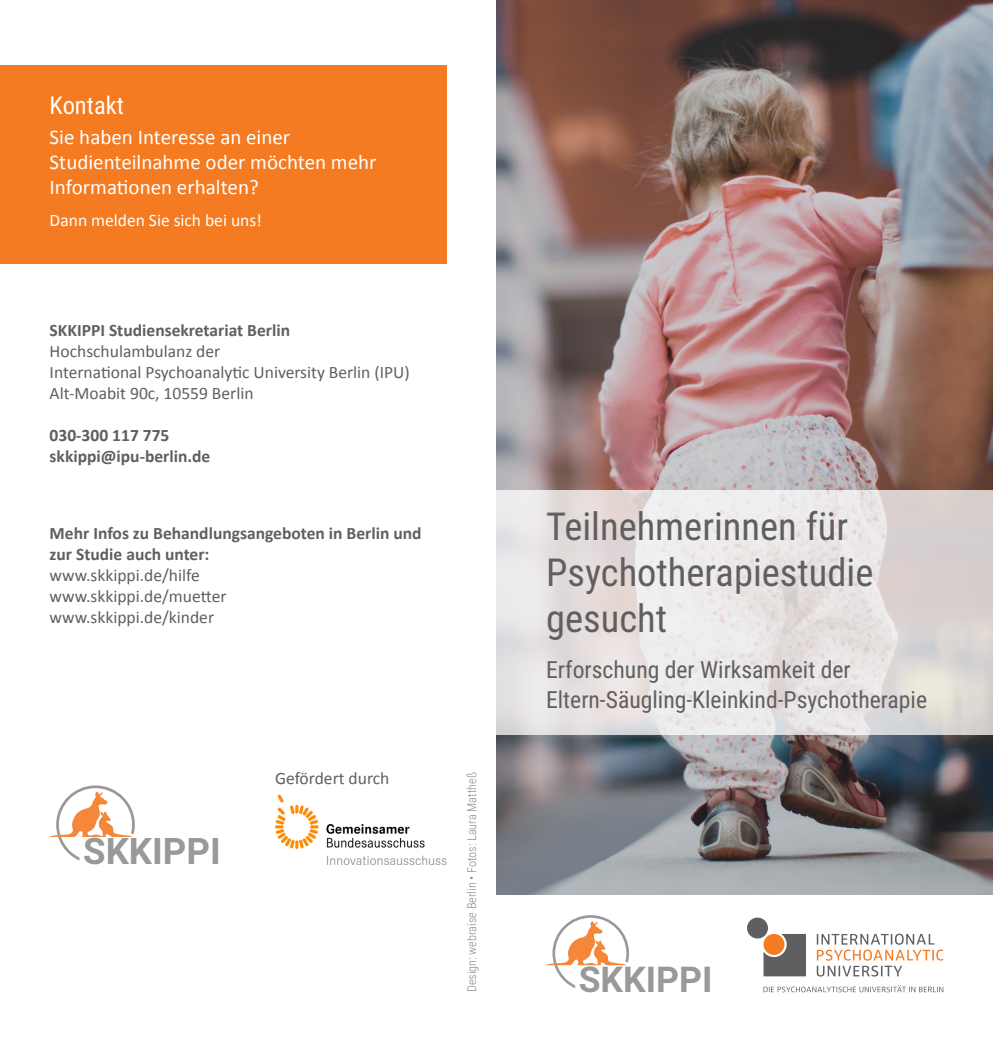
<style>
.page{position:relative;width:993px;height:1042px;background:#fff}
.page>*{position:absolute;margin:0;border:0;box-sizing:border-box;transform-origin:0 0}
.t1{font:38.5px "Roboto Condensed";color:#5f5f62}
.t2{font:700 36.57px "Roboto";color:#999}
.t3{font:700 35.52px "Roboto";color:#999}
.Überschrift_Schwarz{font:24.5px "Roboto Condensed";color:#fff}
.t4{font:23.62px "Roboto Condensed";color:#5f5f62}
.t5{font:21px/25.2px "Calibri";color:#fff}
.t6{font:17.5px "Calibri";color:#5f5f62}
.t7{font:700 17.5px/21px "Calibri";color:#5f5f62}
.t8{font:17.5px "Calibri";color:#fff}
.t9{font:300 12.25px "Roboto Condensed";color:#86898f}
</style>
<div class="page">
<img style="left:496px;top:0;width:496px;height:894px">
<svg style="left:496px;top:490px;width:496px;height:244px;background:#e5e0e0"></svg>
<svg style="left:763px;top:934px;width:42px;height:42px"></svg>
<div style="left:763px;top:934px;width:21px;height:21px;background:#f47b21;border-radius:50%"></div>
<div style="left:746px;top:917px;width:21px;height:21px;background:#5f5f62;border-radius:50%"></div>
<svg style="left:816px;top:933px;width:127px;height:43px"></svg>
<svg style="left:763px;top:985px;width:180px;height:7px"></svg>
<img style="left:275px;top:794px;width:171px;height:71px">
<svg style="left:50px;top:785px;width:85px;height:75px"></svg>
<svg style="left:546px;top:915px;width:82px;height:73px"></svg>
<div style="left:0;top:66px;width:446px;height:198px;background:#f47b21"></div>
<p class="Überschrift_Schwarz" style="left:50px;top:88px;width:76px">Kontakt</p>
<p class="t5" style="left:50px;top:125px;width:242px">Sie haben Interesse an einer</p>
<p class="t5" style="left:50px;top:150px;width:328px">Studienteilnahme oder möchten mehr<br>Informationen erhalten?</p>
<p class="t8" style="left:50px;top:209px;width:214px">Dann melden Sie sich bei uns!</p>
<p class="t7" style="left:50px;top:319px;width:242px">SKKIPPI Studiensekretariat Berlin</p>
<p class="t6" style="left:50px;top:340px;width:172px">Hochschulambulanz der</p>
<p class="t6" style="left:50px;top:361px;width:361px">International Psychoanalytic University Berlin (IPU)</p>
<p class="t6" style="left:50px;top:382px;width:205px">Alt-Moabit 90c, 10559 Berlin</p>
<p class="t7" style="left:50px;top:424px;width:121px">030-300 117 775</p>
<p class="t7" style="left:50px;top:445px;width:162px">skkippi@ipu-berlin.de</p>
<p class="t7" style="left:50px;top:523px;width:373px">Mehr Infos zu Behandlungsangeboten in Berlin und zur Studie auch unter:</p>
<p class="t6" style="left:50px;top:564px;width:152px">www.skkippi.de/hilfe</p>
<p class="t6" style="left:50px;top:585px;width:178px">www.skkippi.de/muetter</p>
<p class="t6" style="left:50px;top:606px;width:166px">www.skkippi.de/kinder</p>
<h2 class="t2" style="left:83px;top:826px;width:139px">SKKIPPI</h2>
<p class="t6" style="left:275px;top:767px;width:116px">Gefördert durch</p>
<p class="t9" style="left:463px;top:992px;width:222px;rotate:-90deg">Design: webraise Berlin • Fotos: Laura Mattheß</p>
<p class="t1" style="left:546px;top:499px;width:303px">Teilnehmerinnen für</p>
<p class="t1" style="left:546px;top:545px;width:329px">Psychotherapiestudie</p>
<p class="t1" style="left:546px;top:592px;width:122px">gesucht</p>
<p class="t4" style="left:546px;top:653px;width:306px">Erforschung der Wirksamkeit der</p>
<p class="t4" style="left:546px;top:683px;width:382px">Eltern-Säugling-Kleinkind-Psychotherapie</p>
<h3 class="t3" style="left:578px;top:954px;width:135px">SKKIPPI</h3>
</div>
